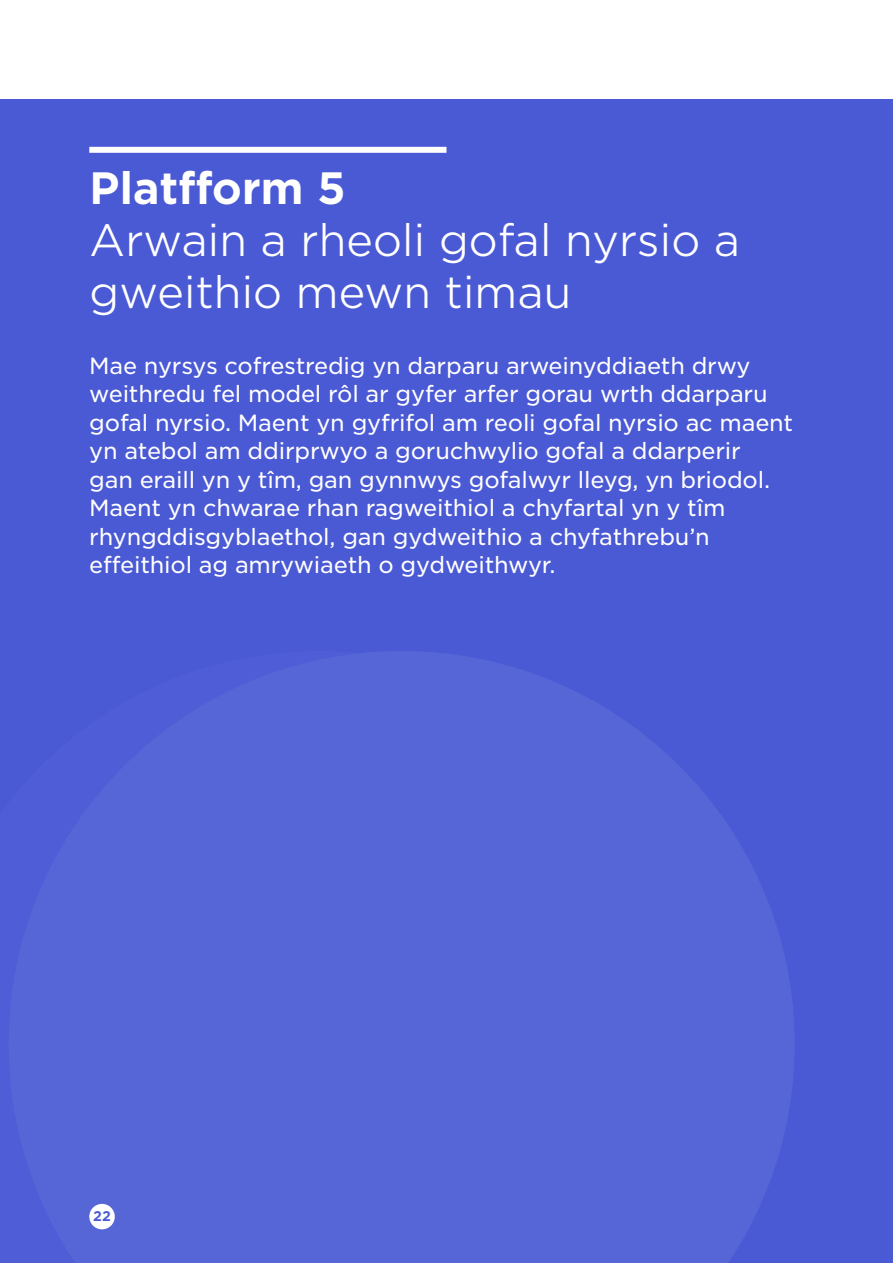
<style>
.page{position:relative;width:893px;height:1263px;background:#fff}
.page>*{position:absolute;margin:0;border:0;box-sizing:border-box;transform-origin:0 0}
.Heading{font:300 43.5px/52.2px "Gotham S Sm";letter-spacing:-.01em;color:#fff}
.Lead_in{font:22.5px/28.5px "Gotham S Sm";letter-spacing:-.01em;color:#fff}
.t1{font:700 13.5px "Gotham S Sm";color:#495ad4}
.s1{font-weight:700}
</style>
<div class="page">
<div style="left:0;top:100px;width:893px;height:1163px;background:#4a59d4"></div>
<svg style="left:9px;top:651px;width:785px;height:612px;fill:#5766d6"></svg>
<div style="left:89px;top:147px;width:357px;height:6px;background:#fff"></div>
<div style="left:89px;top:1204px;width:26px;height:25px;background:#fff;border-radius:50%"></div>
<h1 class="Heading" style="left:89px;top:161px;width:652px"><span class="s1">Platfform 5<br></span>Arwain a rheoli gofal nyrsio a gweithio mewn timau</h1>
<h2 class="Lead_in" style="left:89px;top:351px;width:705px">Mae nyrsys cofrestredig yn darparu arweinyddiaeth drwy weithredu fel model rôl ar gyfer arfer gorau wrth ddarparu gofal nyrsio. Maent yn gyfrifol am reoli gofal nyrsio ac maent yn atebol am ddirprwyo a goruchwylio gofal a ddarperir<br>gan eraill yn y tîm, gan gynnwys gofalwyr lleyg, yn briodol.<br>Maent yn chwarae rhan ragweithiol a chyfartal yn y tîm rhyngddisgyblaethol, gan gydweithio a chyfathrebu’n effeithiol ag amrywiaeth o gydweithwyr.</h2>
<p class="t1" style="left:93px;top:1206px;width:19px">22</p>
</div>
